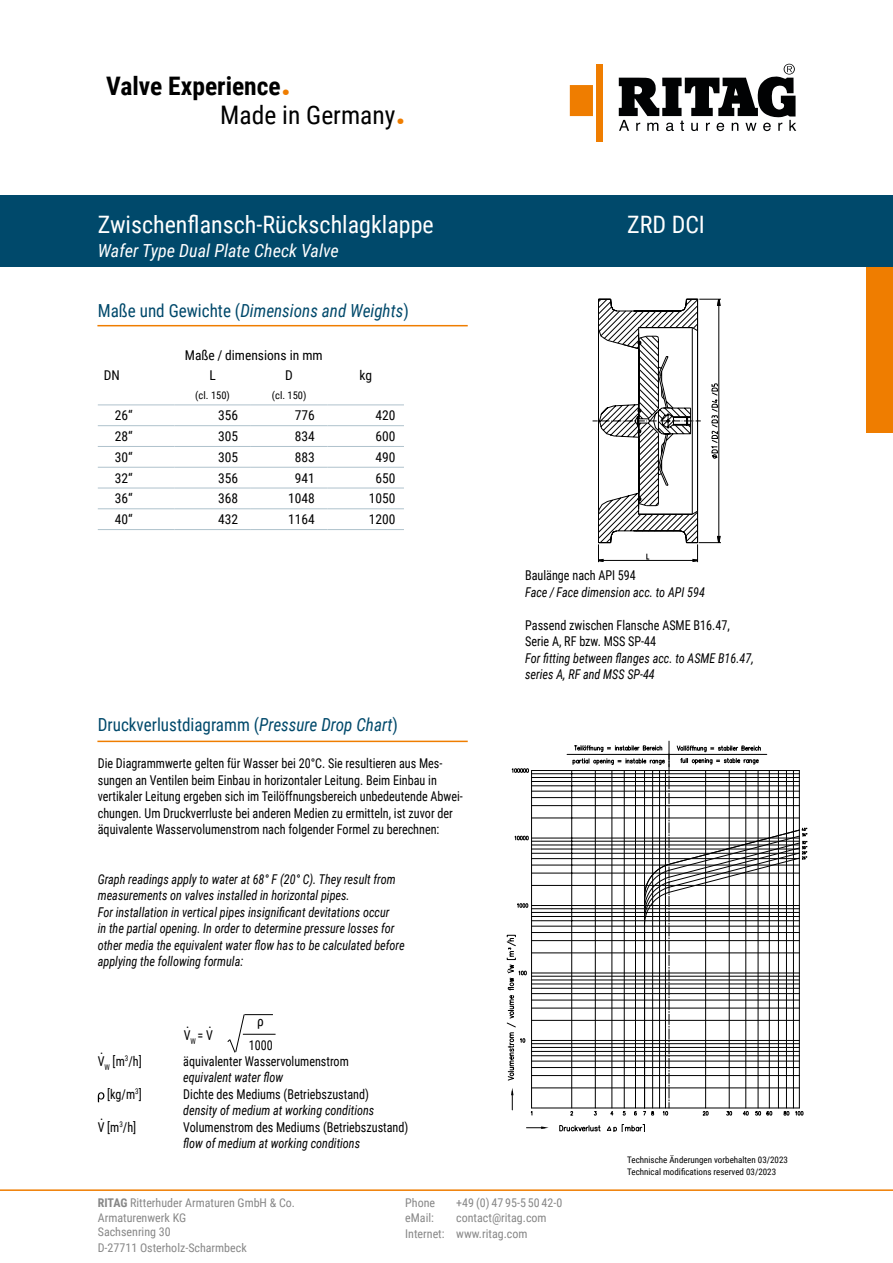
<style>
.page{position:relative;width:893px;height:1263px;background:#fff}
.page>*{position:absolute;margin:0;border:0;box-sizing:border-box;transform-origin:0 0}
.t1{font:700 25.5px/28.5px "Roboto Condensed";color:#000}
.t2{font:24px "Roboto Condensed";color:#fff}
.t3{font:18px "Roboto Condensed";color:#00496b;scale:.95 1}
.t4{font:italic 18px "Roboto Condensed";color:#00496b;scale:.95 1}
.t5{font:italic 18px "Roboto Condensed";color:#fff}
.t6{font:13.5px/16.5px "Roboto Condensed";color:#000;scale:.9 1}
.t7{font:italic 13.5px/16.5px "Roboto Condensed";color:#000;scale:.9 1}
.t8{font:13.5px/24px "Roboto Condensed";color:#000;text-align:center}
.t9{font:12px/14.2px "Roboto Condensed";color:#878787}
.t10{font:10.5px "Roboto Condensed";color:#000}
.t11{font:9px/12px "Roboto Condensed";color:#000}
.s1{font-size:36px;color:#ef7d00}
.s2{font-weight:400}
.s3{font-style:normal}
.s4{font-style:italic}
.s5{font-weight:700}
</style>
<div class="page">
<div style="left:596px;top:64px;width:7px;height:78px;background:#ef7d00"></div>
<div style="left:570px;top:85px;width:23px;height:31px;background:#ef7d00"></div>
<svg style="left:619px;top:64px;width:177px;height:67px"></svg>
<hr style="left:0;top:1189px;width:893px;height:2px;background:#ef7d00">
<div style="left:867px;top:202px;width:26px;height:231px;background:#ef7d00"></div>
<div style="left:0;top:196px;width:893px;height:71px;background:#00496b"></div>
<hr style="left:97px;top:325px;width:371px;height:1px;background:#ef7d00">
<hr style="left:97px;top:741px;width:371px;height:1px;background:#ef7d00">
<hr style="left:98px;top:404px;width:76px;height:1px;background:#afc2cc">
<hr style="left:174px;top:404px;width:77px;height:1px;background:#afc2cc">
<hr style="left:251px;top:404px;width:76px;height:1px;background:#afc2cc">
<hr style="left:327px;top:404px;width:77px;height:1px;background:#afc2cc">
<hr style="left:98px;top:425px;width:76px;height:1px;background:#afc2cc">
<hr style="left:174px;top:425px;width:77px;height:1px;background:#afc2cc">
<hr style="left:251px;top:425px;width:76px;height:1px;background:#afc2cc">
<hr style="left:327px;top:425px;width:77px;height:1px;background:#afc2cc">
<hr style="left:98px;top:446px;width:76px;height:1px;background:#afc2cc">
<hr style="left:174px;top:446px;width:77px;height:1px;background:#afc2cc">
<hr style="left:251px;top:446px;width:76px;height:1px;background:#afc2cc">
<hr style="left:327px;top:446px;width:77px;height:1px;background:#afc2cc">
<hr style="left:98px;top:467px;width:76px;height:1px;background:#afc2cc">
<hr style="left:174px;top:467px;width:77px;height:1px;background:#afc2cc">
<hr style="left:251px;top:467px;width:76px;height:1px;background:#afc2cc">
<hr style="left:327px;top:467px;width:77px;height:1px;background:#afc2cc">
<hr style="left:98px;top:488px;width:76px;height:1px;background:#afc2cc">
<hr style="left:174px;top:488px;width:77px;height:1px;background:#afc2cc">
<hr style="left:251px;top:488px;width:76px;height:1px;background:#afc2cc">
<hr style="left:327px;top:488px;width:77px;height:1px;background:#afc2cc">
<hr style="left:98px;top:508px;width:76px;height:1px;background:#afc2cc">
<hr style="left:174px;top:508px;width:77px;height:1px;background:#afc2cc">
<hr style="left:251px;top:508px;width:76px;height:1px;background:#afc2cc">
<hr style="left:327px;top:508px;width:77px;height:1px;background:#afc2cc">
<hr style="left:174px;top:529px;width:77px;height:1px;background:#afc2cc">
<hr style="left:251px;top:529px;width:76px;height:1px;background:#afc2cc">
<hr style="left:327px;top:529px;width:77px;height:1px;background:#afc2cc">
<hr style="left:98px;top:529px;width:76px;height:1px;background:#afc2cc">
<svg style="left:98px;top:1092px;width:6px;height:10px"></svg>
<svg style="left:592px;top:298px;width:129px;height:265px"></svg>
<hr style="left:243px;top:1034px;width:33px;height:1px;background:#000">
<svg style="left:227px;top:1014px;width:46px;height:39px"></svg>
<svg style="left:526px;top:1126px;width:23px;height:3px"></svg>
<svg style="left:559px;top:1124px;width:86px;height:8px"></svg>
<svg style="left:506px;top:741px;width:301px;height:375px"></svg>
<h1 class="t1" style="left:220px;top:71px;width:187px;text-indent:-114px">Valve Experience<span class="s1">.<br></span><span class="s2">Made in Germany</span><span class="s1">.</span></h1>
<h2 class="t2" style="left:98px;top:207px;width:337px">Zwischenflansch-Rückschlagklappe</h2>
<h2 class="t2" style="left:627px;top:207px;width:79px">ZRD DCI</h2>
<h3 class="t5" style="left:98px;top:237px;width:243px">Wafer Type Dual Plate Check Valve</h3>
<h3 class="t4" style="left:98px;top:298px;width:329px"><span class="s3">Maße und Gewichte (</span>Dimensions and Weights<span class="s3">)</span></h3>
<p class="t8" style="left:185px;top:342px;width:139px">Maße / dimensions in mm</p>
<p class="t8" style="left:104px;top:363px;width:18px">DN</p>
<p class="t8" style="left:209px;top:363px;width:8px">L</p>
<p class="t8" style="left:285px;top:363px;width:9px">D</p>
<p class="t8" style="left:359px;top:363px;width:14px">kg</p>
<p class="t10" style="left:195px;top:388px;width:36px">(cl. 150)</p>
<p class="t10" style="left:272px;top:388px;width:36px">(cl. 150)</p>
<p class="t8" style="left:115px;top:403px;width:19px">26“</p>
<p class="t8" style="left:218px;top:403px;width:22px">356</p>
<p class="t8" style="left:295px;top:403px;width:22px">776</p>
<p class="t8" style="left:375px;top:403px;width:22px">420</p>
<p class="t8" style="left:115px;top:424px;width:19px">28“</p>
<p class="t8" style="left:218px;top:424px;width:22px">305</p>
<p class="t8" style="left:295px;top:424px;width:22px">834</p>
<p class="t8" style="left:375px;top:424px;width:22px">600</p>
<p class="t8" style="left:115px;top:445px;width:19px">30“</p>
<p class="t8" style="left:218px;top:445px;width:22px">305</p>
<p class="t8" style="left:295px;top:445px;width:22px">883</p>
<p class="t8" style="left:375px;top:445px;width:22px">490</p>
<p class="t8" style="left:115px;top:465px;width:19px">32“</p>
<p class="t8" style="left:218px;top:465px;width:22px">356</p>
<p class="t8" style="left:295px;top:465px;width:22px">941</p>
<p class="t8" style="left:375px;top:465px;width:22px">650</p>
<p class="t8" style="left:115px;top:486px;width:19px">36“</p>
<p class="t8" style="left:218px;top:486px;width:22px">368</p>
<p class="t8" style="left:288px;top:486px;width:28px">1048</p>
<p class="t8" style="left:369px;top:486px;width:28px">1050</p>
<p class="t8" style="left:115px;top:507px;width:19px">40“</p>
<p class="t8" style="left:218px;top:507px;width:22px">432</p>
<p class="t8" style="left:288px;top:507px;width:28px">1164</p>
<p class="t8" style="left:369px;top:507px;width:28px">1200</p>
<h3 class="t3" style="left:98px;top:712px;width:317px">Druckverlustdiagramm (<span class="s4">Pressure Drop Chart</span>)</h3>
<p class="t6" style="left:98px;top:755px;width:407px">Die Diagrammwerte gelten für Wasser bei 20°C. Sie resultieren aus Mes&shy;sungen an Ventilen beim Einbau in horizontaler Leitung. Beim Einbau in vertikaler Leitung ergeben sich im Teilöffnungsbereich unbedeutende Abwei&shy;chungen. Um Druckverrluste bei anderen Medien zu ermitteln, ist zuvor der äquivalente Wasservolumenstrom nach folgender Formel zu berechnen:</p>
<p class="t7" style="left:98px;top:870px;width:342px">Graph readings apply to water at 68° F (20° C). They result from measurements on valves installed in horizontal pipes.<br>For installation in vertical pipes insignificant devitations occur<br>in the partial opening. In order to determine pressure losses for other media the equivalent water flow has to be calculated before applying the following formula:</p>
<p class="t6" style="left:100px;top:1040px;width:5px">.</p>
<p class="t6" style="left:98px;top:1052px;width:50px">V<sub>W</sub> [m<sup>3</sup>/h]</p>
<p class="t6" style="left:186px;top:1014px;width:5px">.</p>
<p class="t6" style="left:208px;top:1014px;width:5px">.</p>
<p class="t8" style="left:249px;top:1009px;width:26px">ρ<br>1000</p>
<p class="t6" style="left:184px;top:1026px;width:34px">V<sub>W</sub> = V</p>
<p class="t6" style="left:183px;top:1052px;width:185px">äquivalenter Wasservolumenstrom</p>
<p class="t7" style="left:183px;top:1068px;width:112px">equivalent water flow</p>
<p class="t6" style="left:107px;top:1085px;width:40px">[kg/m<sup>3</sup>]</p>
<p class="t6" style="left:183px;top:1085px;width:208px">Dichte des Mediums (Betriebszustand)</p>
<p class="t7" style="left:183px;top:1101px;width:214px">density of medium at working conditions</p>
<p class="t6" style="left:98px;top:1118px;width:44px">V [m<sup>3</sup>/h]</p>
<p class="t6" style="left:100px;top:1106px;width:5px">.</p>
<p class="t6" style="left:183px;top:1118px;width:252px">Volumenstrom des Mediums (Betriebszustand)</p>
<p class="t7" style="left:183px;top:1134px;width:198px">flow of medium at working conditions</p>
<p class="t6" style="left:525px;top:566px;width:125px">Baulänge nach API 594</p>
<p class="t7" style="left:525px;top:583px;width:201px">Face / Face dimension acc. to API 594</p>
<p class="t6" style="left:525px;top:616px;width:229px">Passend zwischen Flansche ASME B16.47,<br>Serie A, RF bzw. MSS SP-44</p>
<p class="t7" style="left:525px;top:649px;width:255px">For fitting between flanges acc. to ASME B16.47, series A, RF and MSS SP-44</p>
<p class="t11" style="left:627px;top:1154px;width:162px">Technische Änderungen vorbehalten 03/2023<br>Technical modifications reserved 03/2023</p>
<p class="t9" style="left:98px;top:1195px;width:199px"><span class="s5">RITAG</span> Ritterhuder Armaturen GmbH &amp; Co.<br>Armaturenwerk KG<br>Sachsenring 30</p>
<p class="t9" style="left:98px;top:1240px;width:150px">D-27711 Osterholz-Scharmbeck</p>
<p class="t9" style="left:405px;top:1195px;width:31px">Phone</p>
<p class="t9" style="left:456px;top:1195px;width:108px">+49 (0) 47 95-5 50 42-0</p>
<p class="t9" style="left:405px;top:1210px;width:30px">eMail:</p>
<p class="t9" style="left:405px;top:1208px;width:143px;line-height:16.5px;text-indent:51px">contact@ritag.com<br>Internet: www.ritag.com</p>
</div>
